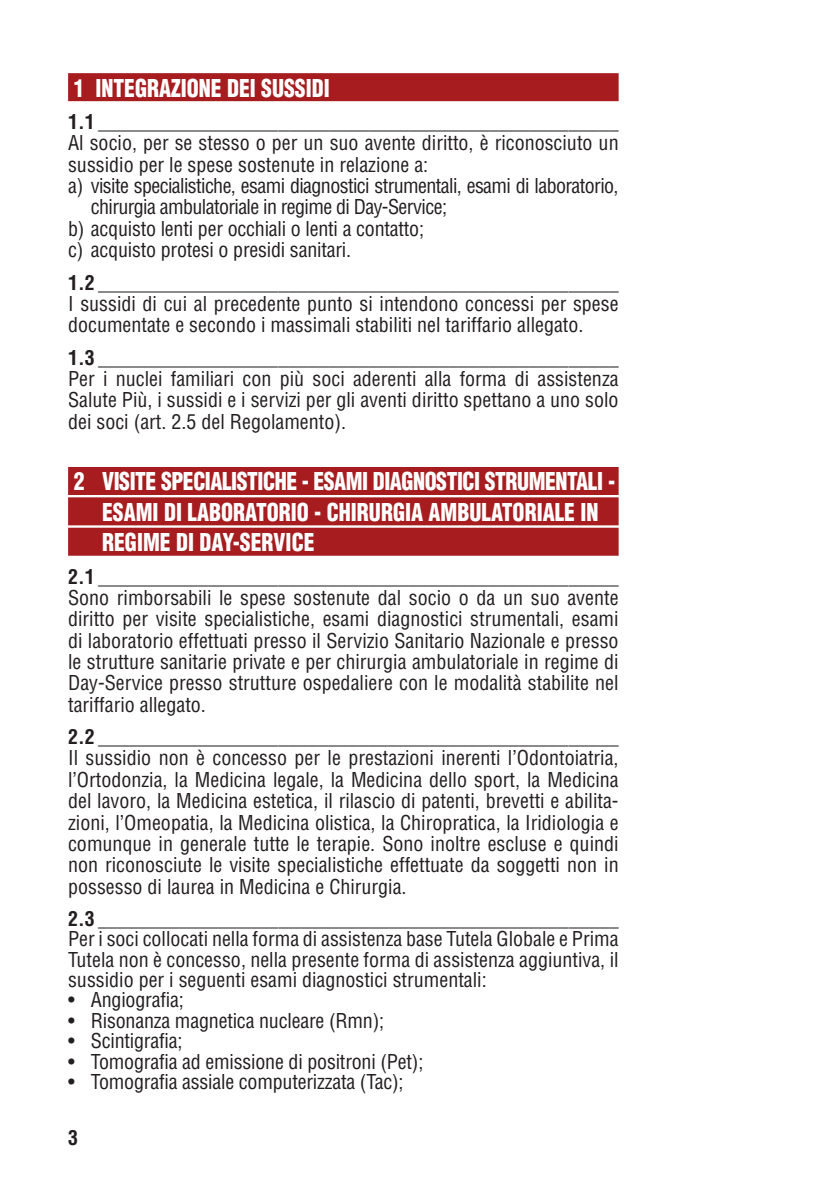
<style>
.page{position:relative;width:840px;height:1191px;background:#fff}
.page>*{position:absolute;margin:0;border:0;box-sizing:border-box;transform-origin:0 0}
.AREE{font:900 condensed 24px "Helvetica LT Std";color:#fff;scale:.9 1}
.AREE-2{font:900 condensed 24px "Helvetica LT Std";letter-spacing:-.02em;color:#fff;scale:.9 1}
.TESTO{font:condensed 20px/21.4px "Helvetica LT Std";color:#231f20;text-align:justify}
.TITOLETTI{font:700 condensed 20px "Helvetica LT Std";color:#231f20}
.TESTO_con_rientri{font:condensed 20px "Helvetica LT Std";letter-spacing:-.01em;color:#231f20}
.TESTO_con_rientri-2{font:condensed 20px/21.4px "Helvetica LT Std";letter-spacing:-.03em;color:#231f20}
</style>
<div class="page">
<div style="left:68px;top:73px;width:550px;height:28px;background:#a61c1f"></div>
<div style="left:68px;top:467px;width:550px;height:28px;background:#a61c1f"></div>
<div style="left:68px;top:497px;width:550px;height:28px;background:#a61c1f"></div>
<div style="left:68px;top:528px;width:550px;height:28px;background:#a61c1f"></div>
<p class="AREE" style="left:74px;top:73px;width:286px">1 INTEGRAZIONE DEI SUSSIDI</p>
<p class="TITOLETTI" style="left:68px;top:109px;width:551px">1.1 ____________________________________________________</p>
<p class="TESTO" style="left:68px;top:132px;width:551px">Al socio, per se stesso o per un suo avente diritto, è riconosciuto un sussidio per le spese sostenute in relazione a:</p>
<p class="TESTO_con_rientri-2" style="left:91px;top:175px;width:529px;text-indent:-23px">a) visite specialistiche, esami diagnostici strumentali, esami di laboratorio, chirurgia ambulatoriale in regime di Day-Service;</p>
<p class="TESTO_con_rientri" style="left:68px;top:216px;width:357px">b) acquisto lenti per occhiali o lenti a contatto;</p>
<p class="TESTO_con_rientri" style="left:68px;top:237px;width:284px">c) acquisto protesi o presidi sanitari.</p>
<p class="TITOLETTI" style="left:68px;top:270px;width:551px">1.2 ____________________________________________________</p>
<p class="TESTO" style="left:68px;top:293px;width:551px">I sussidi di cui al precedente punto si intendono concessi per spese documentate e secondo i massimali stabiliti nel tariffario allegato.</p>
<p class="TITOLETTI" style="left:68px;top:345px;width:551px">1.3 ____________________________________________________</p>
<p class="TESTO" style="left:68px;top:368px;width:551px">Per i nuclei familiari con più soci aderenti alla forma di assistenza Salute Più, i sussidi e i servizi per gli aventi diritto spettano a uno solo dei soci (art. 2.5 del Regolamento).</p>
<p class="AREE-2" style="left:74px;top:466px;width:602px">2 VISITE SPECIALISTICHE - ESAMI DIAGNOSTICI STRUMENTALI -</p>
<p class="AREE" style="left:102px;top:497px;width:552px">ESAMI DI LABORATORIO - CHIRURGIA AMBULATORIALE IN</p>
<p class="AREE" style="left:102px;top:527px;width:237px">REGIME DI DAY-SERVICE</p>
<p class="TITOLETTI" style="left:68px;top:564px;width:551px">2.1 ____________________________________________________</p>
<p class="TESTO" style="left:68px;top:587px;width:551px">Sono rimborsabili le spese sostenute dal socio o da un suo avente diritto per visite specialistiche, esami diagnostici strumentali, esami di laboratorio effettuati presso il Servizio Sanitario Nazionale e presso le strutture sanitarie private e per chirurgia ambulatoriale in regime di Day-Service presso strutture ospedaliere con le modalità stabilite nel tariffario allegato.</p>
<p class="TITOLETTI" style="left:68px;top:724px;width:551px">2.2 ____________________________________________________</p>
<p class="TESTO" style="left:68px;top:747px;width:551px">Il sussidio non è concesso per le prestazioni inerenti l’Odontoiatria, l’Ortodonzia, la Medicina legale, la Medicina dello sport, la Medicina del lavoro, la Medicina estetica, il rilascio di patenti, brevetti e abilita&shy;zioni, l’Omeopatia, la Medicina olistica, la Chiropratica, la Iridiologia e comunque in generale tutte le terapie. Sono inoltre escluse e quindi non riconosciute le visite specialistiche effettuate da soggetti non in possesso di laurea in Medicina e Chirurgia.</p>
<p class="TITOLETTI" style="left:68px;top:906px;width:551px">2.3 ____________________________________________________</p>
<p class="TESTO" style="left:68px;top:928px;width:551px;line-height:20.4px">Per i soci collocati nella forma di assistenza base Tutela Globale e Prima Tutela non è concesso, nella presente forma di assistenza aggiuntiva, il sussidio per i seguenti esami diagnostici strumentali:</p>
<p class="TESTO_con_rientri" style="left:68px;top:987px;width:117px">• Angiografia;</p>
<p class="TESTO_con_rientri" style="left:68px;top:1008px;width:317px">• Risonanza magnetica nucleare (Rmn);</p>
<p class="TESTO_con_rientri" style="left:68px;top:1028px;width:116px">• Scintigrafia;</p>
<p class="TESTO_con_rientri" style="left:68px;top:1048px;width:356px">• Tomografia ad emissione di positroni (Pet);</p>
<p class="TESTO_con_rientri" style="left:68px;top:1069px;width:337px">• Tomografia assiale computerizzata (Tac);</p>
<p class="TITOLETTI" style="left:68px;top:1125px;width:11px">3</p>
</div>
